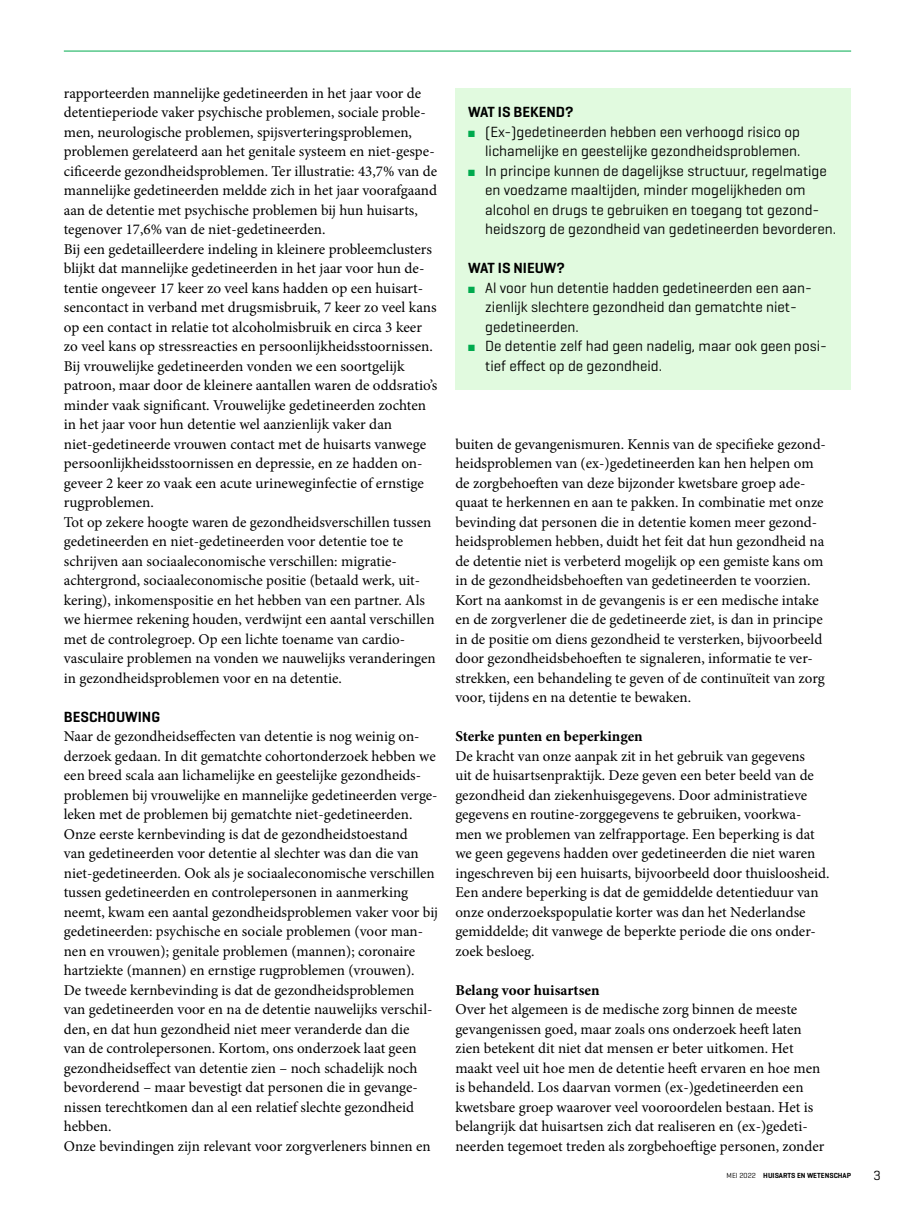
<style>
.page{position:relative;width:915px;height:1212px;background:#fff}
.page>*{position:absolute;margin:0;border:0;box-sizing:border-box;transform-origin:0 0}
.Para_broodtekst{font:15px/19.5px "Minion Pro";color:#000}
.t1{font:15px/19.5px "Geogrotesque";color:#000}
.SectionHeading_2_sub{font:700 15px "Minion Pro";color:#000}
.Box_Heading_kader_ko{font:600 15px "Geogrotesque";color:#000}
.SectionHeading_1_tus{font:600 15px "Geogrotesque";color:#000}
.t2{font:13.5px "Geogrotesque";color:#000}
.t3{font:600 7.5px "Geogrotesque";color:#000}
.t4{font:7.5px "Geogrotesque";color:#000}
.s1{color:#00aa4e}
.s2{font-weight:400}
</style>
<div class="page">
<hr style="left:64px;top:51px;width:786px;height:1px;background:#00aa4e">
<div style="left:455px;top:88px;width:395px;height:302px;background:#e1fadf"></div>
<p class="Para_broodtekst" style="left:64px;top:83px;width:374px">rapporteerden mannelijke gedetineerden in het jaar voor de detentieperiode vaker psychische problemen, sociale proble&shy;men, neurologische problemen, spijsverteringsproblemen, problemen gerelateerd aan het genitale systeem en niet-gespe&shy;cificeerde gezondheidsproblemen. Ter illustratie: 43,7% van de mannelijke gedetineerden meldde zich in het jaar voorafgaand aan de detentie met psychische problemen bij hun huisarts, tegenover 17,6% van de niet-gedetineerden.</p>
<p class="Para_broodtekst" style="left:64px;top:239px;width:375px">Bij een gedetailleerdere indeling in kleinere probleemclusters blijkt dat mannelijke gedetineerden in het jaar voor hun de&shy;tentie ongeveer 17 keer zo veel kans hadden op een huisart&shy;sencontact in verband met drugsmisbruik, 7 keer zo veel kans op een contact in relatie tot alcoholmisbruik en circa 3 keer zo veel kans op stressreacties en persoonlijkheidsstoornissen.<br>Bij vrouwelijke gedetineerden vonden we een soortgelijk patroon, maar door de kleinere aantallen waren de oddsratio’s minder vaak significant. Vrouwelijke gedetineerden zochten in het jaar voor hun detentie wel aanzienlijk vaker dan niet-gedetineerde vrouwen contact met de huisarts vanwege persoonlijkheidsstoornissen en depressie, en ze hadden on&shy;geveer 2 keer zo vaak een acute urineweginfectie of ernstige rugproblemen.</p>
<p class="Para_broodtekst" style="left:64px;top:512px;width:373px">Tot op zekere hoogte waren de gezondheidsverschillen tussen gedetineerden en niet-gedetineerden voor detentie toe te schrijven aan sociaaleconomische verschillen: migratie&shy;achtergrond, sociaaleconomische positie (betaald werk, uit&shy;kering), inkomenspositie en het hebben van een partner. Als we hiermee rekening houden, verdwijnt een aantal verschillen met de controlegroep. Op een lichte toename van cardio&shy;vasculaire problemen na vonden we nauwelijks veranderingen in gezondheidsproblemen voor en na detentie.</p>
<p class="SectionHeading_1_tus" style="left:64px;top:707px;width:98px">BESCHOUWING</p>
<p class="Para_broodtekst" style="left:64px;top:727px;width:375px">Naar de gezondheidseffecten van detentie is nog weinig on&shy;derzoek gedaan. In dit gematchte cohortonderzoek hebben we een breed scala aan lichamelijke en geestelijke gezondheids&shy;problemen bij vrouwelijke en mannelijke gedetineerden verge&shy;leken met de problemen bij gematchte niet-gedetineerden.</p>
<p class="Para_broodtekst" style="left:64px;top:824px;width:375px">Onze eerste kernbevinding is dat de gezondheidstoestand<br>van gedetineerden voor detentie al slechter was dan die van niet-gedetineerden. Ook als je sociaaleconomische verschillen tussen gedetineerden en controlepersonen in aanmerking neemt, kwam een aantal gezondheidsproblemen vaker voor bij gedetineerden: psychische en sociale problemen (voor man&shy;nen en vrouwen); genitale problemen (mannen); coronaire hartziekte (mannen) en ernstige rugproblemen (vrouwen).</p>
<p class="Para_broodtekst" style="left:64px;top:980px;width:370px">De tweede kernbevinding is dat de gezondheidsproblemen van gedetineerden voor en na de detentie nauwelijks verschil&shy;den, en dat hun gezondheid niet meer veranderde dan die van de controlepersonen. Kortom, ons onderzoek laat geen gezondheidseffect van detentie zien – noch schadelijk noch bevorderend – maar bevestigt dat personen die in gevange&shy;nissen terechtkomen dan al een relatief slechte gezondheid hebben.</p>
<p class="Para_broodtekst" style="left:64px;top:1136px;width:368px">Onze bevindingen zijn relevant voor zorgverleners binnen en</p>
<p class="Box_Heading_kader_ko" style="left:468px;top:103px;width:107px">WAT IS BEKEND?</p>
<p class="t1" style="left:468px;top:121px;width:334px;text-align:right"><span class="s1">■</span> (Ex-)gedetineerden hebben een verhoogd risico op lichamelijke en geestelijke gezondheidsproblemen.</p>
<p class="t1" style="left:485px;top:160px;width:352px;text-indent:-17px"><span class="s1">■</span> In principe kunnen de dagelijkse structuur, regelmatige en voedzame maaltijden, minder mogelijkheden om alcohol en drugs te gebruiken en toegang tot gezond&shy;heidszorg de gezondheid van gedetineerden bevorderen.</p>
<p class="Box_Heading_kader_ko" style="left:468px;top:259px;width:98px">WAT IS NIEUW?</p>
<p class="t1" style="left:485px;top:277px;width:326px;text-indent:-17px"><span class="s1">■</span> Al voor hun detentie hadden gedetineerden een aan&shy;zienlijk slechtere gezondheid dan gematchte niet&shy;gedetineerden.</p>
<p class="t1" style="left:485px;top:336px;width:343px;text-indent:-17px"><span class="s1">■</span> De detentie zelf had geen nadelig, maar ook geen posi&shy;tief effect op de gezondheid.</p>
<p class="Para_broodtekst" style="left:455px;top:434px;width:372px">buiten de gevangenismuren. Kennis van de specifieke gezond&shy;heidsproblemen van (ex-)gedetineerden kan hen helpen om de zorgbehoeften van deze bijzonder kwetsbare groep ade&shy;quaat te herkennen en aan te pakken. In combinatie met onze bevinding dat personen die in detentie komen meer gezond&shy;heidsproblemen hebben, duidt het feit dat hun gezondheid na de detentie niet is verbeterd mogelijk op een gemiste kans om in de gezondheidsbehoeften van gedetineerden te voorzien.<br>Kort na aankomst in de gevangenis is er een medische intake en de zorgverlener die de gedetineerde ziet, is dan in principe in de positie om diens gezondheid te versterken, bijvoorbeeld door gezondheidsbehoeften te signaleren, informatie te ver&shy;strekken, een behandeling te geven of de continuïteit van zorg voor, tijdens en na detentie te bewaken.</p>
<p class="SectionHeading_2_sub" style="left:455px;top:726px;width:189px">Sterke punten en beperkingen</p>
<p class="Para_broodtekst" style="left:455px;top:746px;width:375px">De kracht van onze aanpak zit in het gebruik van gegevens<br>uit de huisartsenpraktijk. Deze geven een beter beeld van de gezondheid dan ziekenhuisgegevens. Door administratieve gegevens en routine-zorggegevens te gebruiken, voorkwa&shy;men we problemen van zelfrapportage. Een beperking is dat we geen gegevens hadden over gedetineerden die niet waren ingeschreven bij een huisarts, bijvoorbeeld door thuisloosheid.<br>Een andere beperking is dat de gemiddelde detentieduur van onze onderzoekspopulatie korter was dan het Nederlandse gemiddelde; dit vanwege de beperkte periode die ons onder&shy;zoek besloeg.</p>
<p class="SectionHeading_2_sub" style="left:455px;top:979px;width:146px">Belang voor huisartsen</p>
<p class="Para_broodtekst" style="left:455px;top:1000px;width:370px">Over het algemeen is de medische zorg binnen de meeste gevangenissen goed, maar zoals ons onderzoek heeft laten zien betekent dit niet dat mensen er beter uitkomen. Het maakt veel uit hoe men de detentie heeft ervaren en hoe men is behandeld. Los daarvan vormen (ex-)gedetineerden een kwetsbare groep waarover veel vooroordelen bestaan. Het is belangrijk dat huisartsen zich dat realiseren en (ex-)gedeti&shy;neerden tegemoet treden als zorgbehoeftige personen, zonder</p>
<p class="t4" style="left:715px;top:1171px;width:42px">maand 0 00</p>
<p class="t2" style="left:873px;top:1166px;width:9px">3</p>
<p class="t3" style="left:726px;top:1171px;width:126px"><span class="s2">M EI 2022</span> HUISARTS EN WETENSCHAP</p>
</div>
